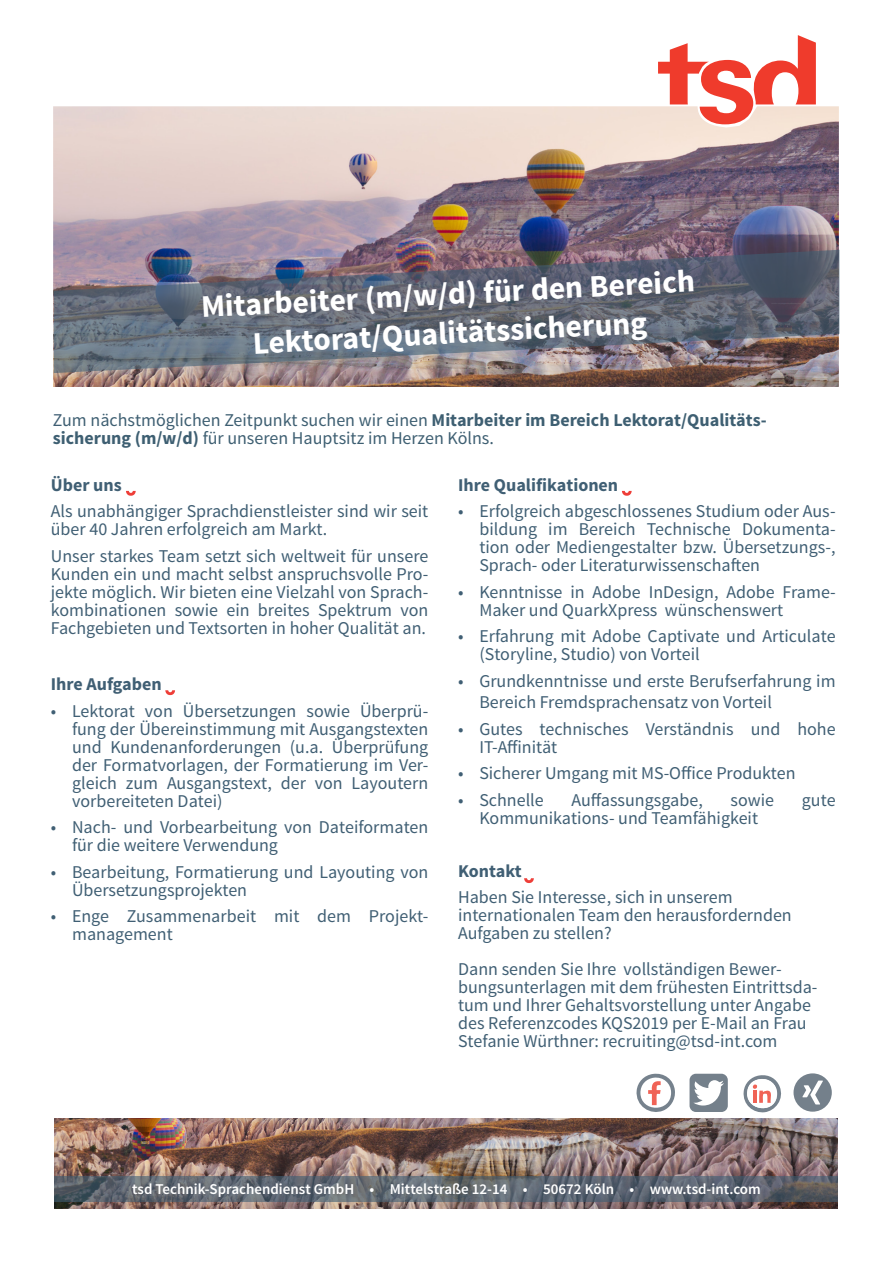
<style>
.page{position:relative;width:893px;height:1263px;background:#fff}
.page>*{position:absolute;margin:0;border:0;box-sizing:border-box;transform-origin:0 0}
.t1{font:700 31.5px/39px "Source Sans Pro";color:#fff;text-align:center}
.Text{font:18px/18px "Source Sans Pro";color:#405f74}
.Text_Kontakt{font:18px/18px "Source Sans Pro";color:#405f74}
.Text-2{font:18px/18px "Source Sans Pro";color:#3e5f72}
.Zwischenüberschrift{font:700 18px "Source Sans Pro";color:#405f74}
.Text_Kontakt-2{font:700 18px "Source Sans Pro";letter-spacing:-.005em;color:#405f74}
.t2{font:600 15px "Source Sans Pro";color:#fff}
.s1{color:#405f74}
.s2{font-weight:700}
</style>
<div class="page">
<img style="left:53px;top:106px;width:786px;height:281px">
<svg style="left:658px;top:35px;width:158px;height:89px"></svg>
<img style="left:54px;top:1118px;width:784px;height:91px">
<svg style="left:54px;top:1176px;width:784px;height:25px;background:#5e666f"></svg>
<img style="left:54px;top:250px;width:785px;height:123px">
<svg style="left:637px;top:1074px;width:38px;height:38px"></svg>
<svg style="left:689px;top:1074px;width:39px;height:38px"></svg>
<svg style="left:793px;top:1073px;width:39px;height:39px"></svg>
<svg style="left:743px;top:1075px;width:38px;height:37px"></svg>
<svg style="left:622px;top:491px;width:10px;height:5px"></svg>
<svg style="left:126px;top:491px;width:10px;height:5px"></svg>
<svg style="left:524px;top:878px;width:10px;height:5px"></svg>
<svg style="left:165px;top:690px;width:10px;height:5px"></svg>
<p class="t1" style="left:200px;top:289px;width:496px;rotate:-3deg">Mitarbeiter (m/w/d) für den Bereich<br>Lektorat/Qualitätssicherung</p>
<p class="Text-2" style="left:53px;top:411px;width:715px"><span class="s1">Z</span>um nächstmöglichen Zeitpunkt suchen wir einen <span class="s2">Mitarbeiter im Bereich Lektorat/Qualitäts&shy;sicherung (m/w/d)</span> für unseren Hauptsitz im Herzen Kölns.</p>
<p class="Zwischenüberschrift" style="left:51px;top:473px;width:72px">Über uns</p>
<p class="Text" style="left:51px;top:502px;width:379px">Als unabhängiger Sprachdienstleister sind wir seit über 40 Jahren erfolgreich am Markt.</p>
<p class="Text" style="left:51px;top:547px;width:379px;text-align:justify">Unser starkes Team setzt sich weltweit für unsere Kunden ein und macht selbst anspruchsvolle Pro&shy;jekte möglich. Wir bieten eine Vielzahl von Sprach&shy;kombinationen sowie ein breites Spektrum von Fachgebieten und Textsorten in hoher Qualität an.</p>
<p class="Zwischenüberschrift" style="left:51px;top:673px;width:112px">Ihre Aufgaben</p>
<p class="Text" style="left:72px;top:702px;width:358px;text-align:justify;text-indent:-21px">• Lektorat von Übersetzungen sowie Überprü&shy;fung der Übereinstimmung mit Ausgangstexten und Kundenanforderungen (u.a. Überprüfung der Formatvorlagen, der Formatierung im Ver&shy;gleich zum Ausgangstext, der von Layoutern vorbereiteten Datei)</p>
<p class="Text" style="left:72px;top:818px;width:358px;text-indent:-21px">• Nach- und Vorbearbeitung von Dateiformaten für die weitere Verwendung</p>
<p class="Text" style="left:72px;top:863px;width:358px;text-indent:-21px">• Bearbeitung, Formatierung und Layouting von<br>Übersetzungsprojekten</p>
<p class="Text" style="left:72px;top:907px;width:358px;text-indent:-21px">• Enge Zusammenarbeit mit dem Projekt&shy;management</p>
<p class="Zwischenüberschrift" style="left:458px;top:473px;width:162px">Ihre Qualifikationen</p>
<p class="Text" style="left:479px;top:502px;width:358px;text-align:justify;text-indent:-21px">• Erfolgreich abgeschlossenes Studium oder Aus&shy;bildung im Bereich Technische Dokumenta&shy;tion oder Mediengestalter bzw. Übersetzungs-, Sprach- oder Literaturwissenschaften</p>
<p class="Text" style="left:479px;top:583px;width:358px;text-indent:-21px">• Kenntnisse in Adobe InDesign, Adobe Frame-<br>Maker und QuarkXpress wünschenswert</p>
<p class="Text" style="left:479px;top:627px;width:358px;text-indent:-21px">• Erfahrung mit Adobe Captivate und Articulate (Storyline, Studio) von Vorteil</p>
<p class="Text" style="left:479px;top:670px;width:358px;line-height:21.6px;text-indent:-21px">• Grundkenntnisse und erste Berufserfahrung im<br>Bereich Fremdsprachensatz von Vorteil</p>
<p class="Text" style="left:479px;top:720px;width:358px;text-indent:-21px">• Gutes technisches Verständnis und hohe<br>IT-Affinität</p>
<p class="Text" style="left:458px;top:764px;width:339px">• Sicherer Umgang mit MS-Office Produkten</p>
<p class="Text" style="left:458px;top:791px;width:87px">• Schnelle</p>
<p class="Text" style="left:572px;top:791px;width:133px">Auffassungsgabe,</p>
<p class="Text" style="left:731px;top:791px;width:45px">sowie</p>
<p class="Text" style="left:802px;top:791px;width:35px">gute</p>
<p class="Text" style="left:479px;top:809px;width:280px">Kommunikations- und Teamfähigkeit</p>
<p class="Text_Kontakt-2" style="left:458px;top:859px;width:65px">Kontakt</p>
<p class="Text_Kontakt" style="left:458px;top:889px;width:335px">Haben Sie Interesse, sich in unserem internationalen Team den herausfordernden<br>Aufgaben zu stellen?</p>
<p class="Text_Kontakt" style="left:458px;top:961px;width:361px">Dann senden Sie Ihre vollständigen Bewer&shy;bungsunterlagen mit dem frühesten Eintrittsda&shy;tum und Ihrer Gehaltsvorstellung unter Angabe des Referenzcodes KQS2019 per E-Mail an Frau Stefanie Würthner: recruiting@tsd-int.com</p>
<p class="t2" style="left:132px;top:1179px;width:630px">tsd Technik-Sprachendienst GmbH • Mittelstraße 12-14 • 50672 Köln • www.tsd-int.com</p>
</div>
